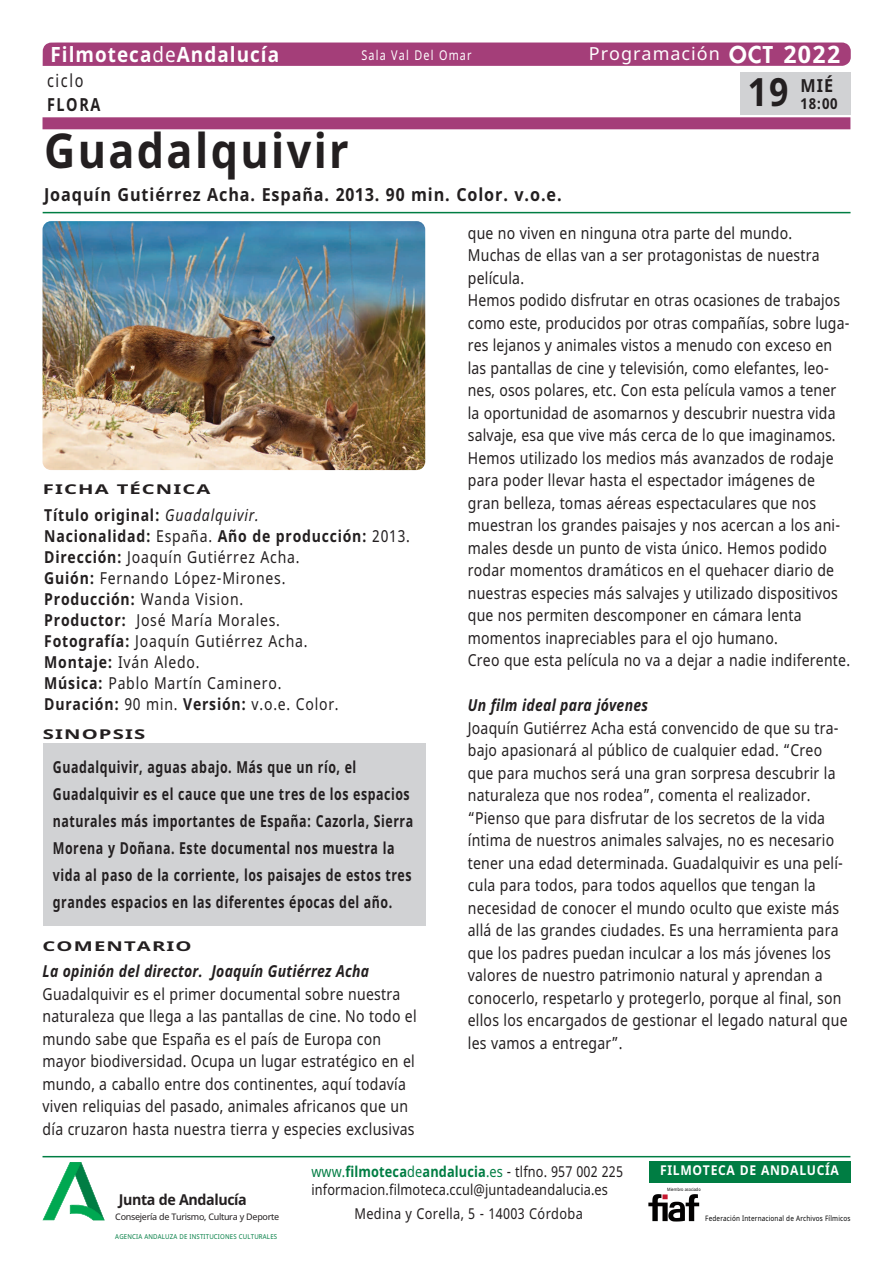
<style>
.page{position:relative;width:893px;height:1263px;background:#fff}
.page>*{position:absolute;margin:0;border:0;box-sizing:border-box;transform-origin:0 0}
.t1{font:700 48px "Noto Sans";letter-spacing:.055em;color:#231f20;scale:.9 1}
.t2{font:700 39px "Noto Sans";color:#231f20;scale:.9 1}
.t3{font:700 21px "Noto Sans";letter-spacing:.055em;color:#fff;scale:.9 1}
.t4{font:700 18px "Noto Sans";letter-spacing:.055em;color:#231f20;scale:.9 1}
.t5{font:18px "Noto Sans";letter-spacing:.055em;color:#fff}
.t6{font:18px "Noto Sans";letter-spacing:.11em;color:#231f20;scale:.8 1}
.t7{font:700 18px "Noto Sans";letter-spacing:.055em;color:#231f20;scale:.8 1}
.t8{font:16.5px/22.5px "Noto Sans";letter-spacing:.015em;color:#231f20;scale:.85 1}
.t9{font:16.5px/21px "Noto Sans";letter-spacing:.055em;color:#231f20;scale:.85 1}
.t10{font:700 16.5px/27px "Noto Sans";letter-spacing:.045em;color:#231f20;scale:.75 1}
.t11{font:italic 700 16.5px "Noto Sans";letter-spacing:.015em;color:#231f20;scale:.85 1}
.t12{font:15px/18px "Noto Sans";letter-spacing:.01em;color:#231f20;scale:.85 1}
.t13{font:700 15px "Noto Sans";letter-spacing:-.025em;color:#231f20;scale:.95 1}
.t14{font:700 15px "Noto Sans";letter-spacing:-.025em;color:#231f20;scale:.9 1}
.t15{font:700 13.5px "Noto Sans";letter-spacing:.055em;color:#231f20;scale:1.5 1}
.t16{font:700 13.5px "Noto Sans";letter-spacing:.055em;color:#fff;scale:.9 1}
.t17{font:13.5px "Noto Sans";letter-spacing:.11em;color:#fff;scale:.8 1}
.t18{font:9px "Noto Sans";letter-spacing:-.035em;color:#231f20}
.t19{font:7.5px "Noto Sans";letter-spacing:.03em;color:#000;scale:.85 1}
.t20{font:6.75px "Noto Sans";letter-spacing:.025em;color:#007d43;scale:.9 1}
.t21{font:4.5px "Noto Sans";color:#000;scale:.85 1}
.s1{font-weight:400}
.s2{font-family:"Futura LT";font-weight:800;font-size:22.5px}
.s3{font-weight:700;font-size:24px}
.s4{font-weight:700}
.s5{font-style:italic}
.s6{color:#007d43}
.s7{font-weight:700;color:#007d43}
</style>
<div class="page">
<img style="left:43px;top:221px;width:382px;height:249px;border-radius:9px">
<div style="left:43px;top:743px;width:382px;height:182px;background:#d1d2d4"></div>
<hr style="left:43px;top:1156px;width:807px;height:1px;background:#007d43">
<svg style="left:43px;top:1162px;width:62px;height:58px"></svg>
<img style="left:649px;top:1194px;width:51px;height:27px">
<div style="left:649px;top:1161px;width:201px;height:21px;background:#007d43"></div>
<div style="left:43px;top:43px;width:808px;height:23px;background:#a43e79"></div>
<div style="left:43px;top:117px;width:807px;height:12px;background:#a43e79"></div>
<hr style="left:43px;top:212px;width:807px;height:1px;background:#007d43">
<div style="left:740px;top:72px;width:110px;height:43px;background:#d1d2d4"></div>
<p class="t3" style="left:50px;top:43px;width:256px">Filmoteca<span class="s1">de</span>Andalucía</p>
<p class="t5" style="left:589px;top:44px;width:253px">Programación <span class="s2">OCT</span> <span class="s3">2022</span></p>
<p class="t6" style="left:47px;top:70px;width:47px">ciclo</p>
<p class="t7" style="left:47px;top:94px;width:68px">FLORA</p>
<p class="t17" style="left:361px;top:48px;width:139px">Sala Val Del Omar</p>
<p class="t4" style="left:801px;top:75px;width:38px">MIÉ</p>
<h2 class="t2" style="left:748px;top:70px;width:47px">19</h2>
<p class="t14" style="left:801px;top:95px;width:43px">18:00</p>
<h1 class="t1" style="left:44px;top:124px;width:340px">Guadalquivir</h1>
<p class="t4" style="left:44px;top:185px;width:577px">Joaquín Gutiérrez Acha. España. 2013. 90 min. Color. v.o.e.</p>
<p class="t15" style="left:43px;top:482px;width:113px">FICHA TÉCNICA</p>
<p class="t9" style="left:44px;top:505px;width:432px"><span class="s4">Título original:</span> <span class="s5">Guadalquivir.<br></span><span class="s4">Nacionalidad:</span> España. <span class="s4">Año de producción:</span> 2013.<br><span class="s4">Dirección:</span> Joaquín Gutiérrez Acha.<br><span class="s4">Guión:</span> Fernando López-Mirones.<br><span class="s4">Producción:</span> Wanda Vision.<br><span class="s4">Productor:</span> José María Morales.<br><span class="s4">Fotografía:</span> Joaquín Gutiérrez Acha.<br><span class="s4">Montaje:</span> Iván Aledo.<br><span class="s4">Música:</span> Pablo Martín Caminero.<br><span class="s4">Duración:</span> 90 min. <span class="s4">Versión:</span> v.o.e. Color.</p>
<p class="t15" style="left:43px;top:727px;width:70px">SINOPSIS</p>
<p class="t10" style="left:53px;top:754px;width:482px">Guadalquivir, aguas abajo. Más que un río, el Guadalquivir es el cauce que une tres de los espacios naturales más importantes de España: Cazorla, Sierra Morena y Doñana. Este documental nos muestra la vida al paso de la corriente, los paisajes de estos tres grandes espacios en las diferentes épocas del año.</p>
<p class="t15" style="left:43px;top:938px;width:101px">COMENTARIO</p>
<p class="t11" style="left:43px;top:962px;width:386px">La opinión del director. Joaquín Gutiérrez Acha</p>
<p class="t8" style="left:43px;top:983px;width:442px">Guadalquivir es el primer documental sobre nuestra naturaleza que llega a las pantallas de cine. No todo el mundo sabe que España es el país de Europa con mayor biodiversidad. Ocupa un lugar estratégico en el mundo, a caballo entre dos continentes, aquí todavía viven reliquias del pasado, animales africanos que un día cruzaron hasta nuestra tierra y especies exclusivas</p>
<p class="t8" style="left:468px;top:222px;width:451px">que no viven en ninguna otra parte del mundo.<br>Muchas de ellas van a ser protagonistas de nuestra película.<br>Hemos podido disfrutar en otras ocasiones de trabajos como este, producidos por otras compañías, sobre luga&shy;res lejanos y animales vistos a menudo con exceso en las pantallas de cine y televisión, como elefantes, leo&shy;nes, osos polares, etc. Con esta película vamos a tener la oportunidad de asomarnos y descubrir nuestra vida salvaje, esa que vive más cerca de lo que imaginamos.<br>Hemos utilizado los medios más avanzados de rodaje para poder llevar hasta el espectador imágenes de gran belleza, tomas aéreas espectaculares que nos muestran los grandes paisajes y nos acercan a los ani&shy;males desde un punto de vista único. Hemos podido rodar momentos dramáticos en el quehacer diario de nuestras especies más salvajes y utilizado dispositivos que nos permiten descomponer en cámara lenta momentos inapreciables para el ojo humano.<br>Creo que esta película no va a dejar a nadie indiferente.</p>
<p class="t11" style="left:468px;top:696px;width:214px">Un film ideal para jóvenes</p>
<p class="t8" style="left:468px;top:717px;width:448px">Joaquín Gutiérrez Acha está convencido de que su tra&shy;bajo apasionará al público de cualquier edad. “Creo que para muchos será una gran sorpresa descubrir la naturaleza que nos rodea”, comenta el realizador. “Pienso que para disfrutar de los secretos de la vida íntima de nuestros animales salvajes, no es necesario tener una edad determinada. Guadalquivir es una pelí&shy;cula para todos, para todos aquellos que tengan la necesidad de conocer el mundo oculto que existe más allá de las grandes ciudades. Es una herramienta para que los padres puedan inculcar a los más jóvenes los valores de nuestro patrimonio natural y aprendan a conocerlo, respetarlo y protegerlo, porque al final, son ellos los encargados de gestionar el legado natural que les vamos a entregar”.</p>
<p class="t13" style="left:119px;top:1191px;width:136px">Junta de Andalucía</p>
<p class="t20" style="left:115px;top:1232px;width:181px">AGENCIA ANDALUZA DE INSTITUCIONES CULTURALES</p>
<p class="t18" style="left:115px;top:1212px;width:165px">Consejería de Turismo, Cultura y Deporte</p>
<p class="t12" style="left:311px;top:1163px;width:368px"><span class="s6">www.</span><span class="s7">filmoteca</span><span class="s6">de</span><span class="s7">andalucia</span><span class="s6">.es</span> - tlfno. 957 002 225 informacion.filmoteca.ccul@juntadeandalucia.es</p>
<p class="t12" style="left:354px;top:1205px;width:270px">Medina y Corella, 5 - 14003 Córdoba</p>
<p class="t16" style="left:660px;top:1163px;width:200px">FILMOTECA DE ANDALUCÍA</p>
<p class="t21" style="left:667px;top:1187px;width:41px">Miembro asociado</p>
<p class="t19" style="left:705px;top:1214px;width:172px">Federación Internacional de Archivos Fílmicos</p>
</div>
